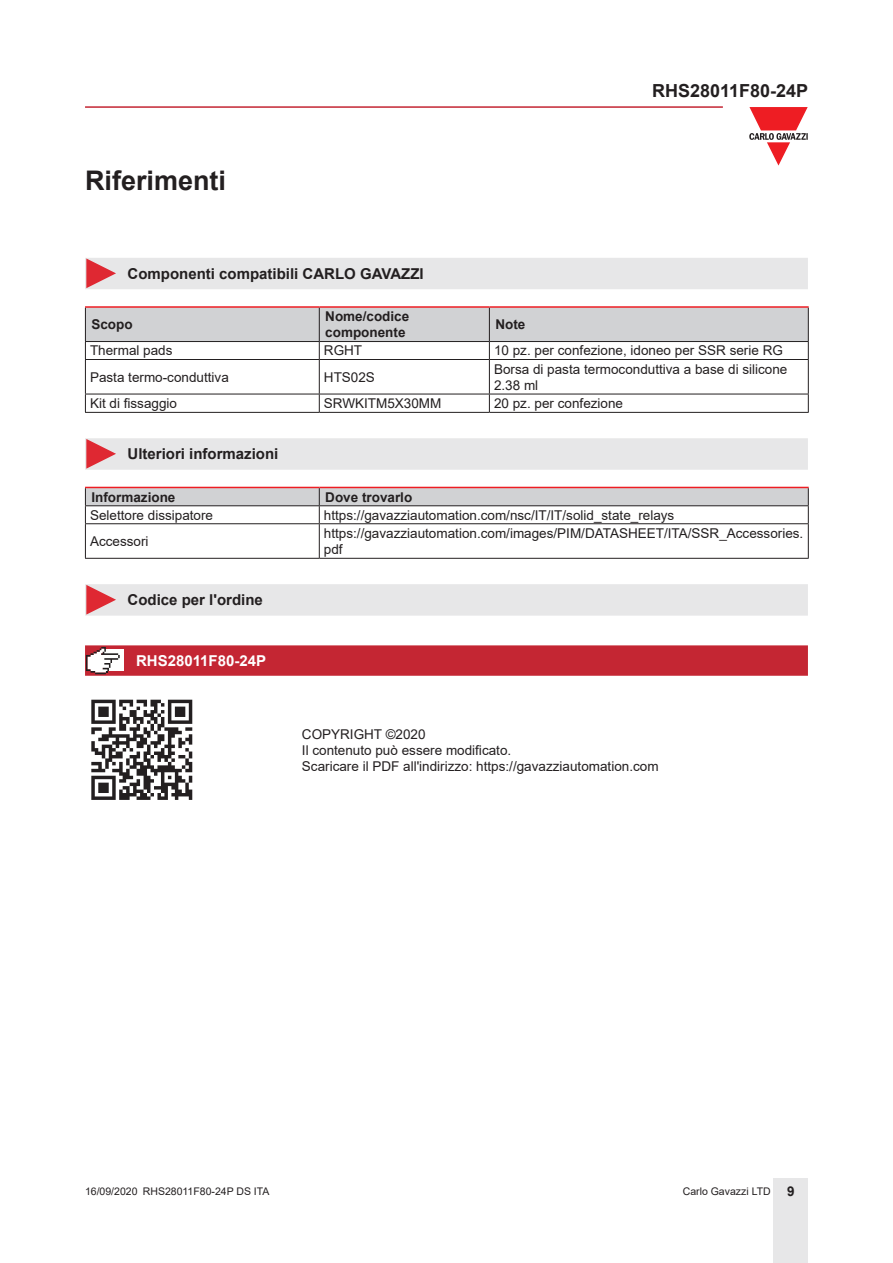
<style>
.page{position:relative;width:893px;height:1263px;background:#fff}
.page>*{position:absolute;margin:0;border:0;box-sizing:border-box;transform-origin:0 0}
.Titolo01{font:700 27px "Arial";color:#231f20}
.t1{font:700 18px "Arial";color:#231f20}
.Titolo03{font:700 15px "Arial";color:#231f20}
.Titolo04{font:700 15px "Arial";color:#fff}
.TestoTabellaSx{font:13.5px/16.2px "Arial";color:#231f20}
.TitoloTabellaSx{font:700 13.5px/16.2px "Arial";color:#231f20}
.t2{font:10.5px "Arial";color:#231f20}
.s1{font-weight:700;font-size:13.5px}
</style>
<div class="page">
<hr style="left:85px;top:106px;width:638px;height:2px;background:#c42633">
<div style="left:774px;top:1178px;width:34px;height:85px;background:#e7e7e8"></div>
<svg style="left:749px;top:107px;width:59px;height:59px"></svg>
<div style="left:85px;top:258px;width:723px;height:31px;background:#e7e7e8"></div>
<hr style="left:85px;top:306px;width:234px;height:2px;background:#ee1d23">
<hr style="left:319px;top:306px;width:170px;height:2px;background:#ee1d23">
<hr style="left:489px;top:306px;width:320px;height:2px;background:#ee1d23">
<svg style="left:85px;top:307px;width:724px;height:52px"></svg>
<hr style="left:85px;top:359px;width:234px;height:1px;background:#231f20">
<hr style="left:85px;top:360px;width:1px;height:34px;background:#231f20">
<hr style="left:319px;top:359px;width:170px;height:1px;background:#231f20">
<hr style="left:319px;top:360px;width:1px;height:34px;background:#231f20">
<hr style="left:489px;top:359px;width:320px;height:1px;background:#231f20">
<hr style="left:489px;top:360px;width:1px;height:34px;background:#231f20">
<hr style="left:808px;top:360px;width:1px;height:34px;background:#231f20">
<hr style="left:85px;top:394px;width:234px;height:1px;background:#231f20">
<svg style="left:85px;top:394px;width:1px;height:18px"></svg>
<hr style="left:319px;top:394px;width:170px;height:1px;background:#231f20">
<svg style="left:319px;top:394px;width:1px;height:18px"></svg>
<hr style="left:489px;top:394px;width:320px;height:1px;background:#231f20">
<svg style="left:489px;top:394px;width:1px;height:18px"></svg>
<svg style="left:808px;top:394px;width:1px;height:18px"></svg>
<hr style="left:85px;top:412px;width:234px;height:1px;background:#231f20">
<hr style="left:319px;top:412px;width:170px;height:1px;background:#231f20">
<hr style="left:489px;top:412px;width:320px;height:1px;background:#231f20">
<div style="left:85px;top:438px;width:723px;height:32px;background:#e7e7e8"></div>
<svg style="left:85px;top:487px;width:724px;height:36px"></svg>
<hr style="left:85px;top:523px;width:234px;height:1px;background:#231f20">
<hr style="left:85px;top:524px;width:1px;height:34px;background:#231f20">
<hr style="left:319px;top:523px;width:490px;height:1px;background:#231f20">
<hr style="left:319px;top:524px;width:1px;height:34px;background:#231f20">
<hr style="left:808px;top:524px;width:1px;height:34px;background:#231f20">
<hr style="left:85px;top:558px;width:234px;height:1px;background:#231f20">
<hr style="left:319px;top:558px;width:490px;height:1px;background:#231f20">
<div style="left:85px;top:584px;width:723px;height:32px;background:#e7e7e8"></div>
<svg style="left:85px;top:645px;width:723px;height:31px;background:#c5303c"></svg>
<img style="left:91px;top:699px;width:102px;height:101px">
<p class="Titolo01" style="left:85px;top:161px;width:143px">Riferimenti</p>
<h2 class="t1" style="left:652px;top:78px;width:158px">RHS28011F80-24P</h2>
<p class="Titolo03" style="left:128px;top:263px;width:298px">Componenti compatibili CARLO GAVAZZI</p>
<p class="TitoloTabellaSx" style="left:91px;top:316px;width:43px">Scopo</p>
<p class="TitoloTabellaSx" style="left:325px;top:308px;width:86px">Nome/codice componente</p>
<p class="TitoloTabellaSx" style="left:495px;top:316px;width:31px">Note</p>
<p class="TestoTabellaSx" style="left:90px;top:342px;width:84px">Thermal pads</p>
<p class="TestoTabellaSx" style="left:324px;top:342px;width:40px">RGHT</p>
<p class="TestoTabellaSx" style="left:494px;top:342px;width:290px">10 pz. per confezione, idoneo per SSR serie RG</p>
<p class="TestoTabellaSx" style="left:90px;top:369px;width:140px">Pasta termo-conduttiva</p>
<p class="TestoTabellaSx" style="left:324px;top:369px;width:53px">HTS02S</p>
<p class="TestoTabellaSx" style="left:494px;top:361px;width:295px">Borsa di pasta termoconduttiva a base di silicone</p>
<p class="TestoTabellaSx" style="left:494px;top:377px;width:46px">2.38 ml</p>
<p class="TestoTabellaSx" style="left:90px;top:395px;width:89px">Kit di fissaggio</p>
<p class="TestoTabellaSx" style="left:324px;top:395px;width:119px">SRWKITM5X30MM</p>
<p class="TestoTabellaSx" style="left:494px;top:395px;width:131px">20 pz. per confezione</p>
<p class="Titolo03" style="left:128px;top:444px;width:152px">Ulteriori informazioni</p>
<p class="TitoloTabellaSx" style="left:91px;top:489px;width:86px">Informazione</p>
<p class="TitoloTabellaSx" style="left:325px;top:489px;width:89px">Dove trovarlo</p>
<p class="TestoTabellaSx" style="left:90px;top:507px;width:125px">Selettore dissipatore</p>
<p class="TestoTabellaSx" style="left:324px;top:507px;width:352px">https://gavazziautomation.com/nsc/IT/IT/solid_state_relays</p>
<p class="TestoTabellaSx" style="left:90px;top:533px;width:60px">Accessori</p>
<p class="TestoTabellaSx" style="left:324px;top:525px;width:481px">https://gavazziautomation.com/images/PIM/DATASHEET/ITA/SSR_Accessories. pdf</p>
<p class="Titolo03" style="left:128px;top:589px;width:137px">Codice per l'ordine</p>
<p class="Titolo04" style="left:136px;top:650px;width:132px">RHS28011F80-24P</p>
<p class="TestoTabellaSx" style="left:302px;top:726px;width:125px">COPYRIGHT ©2020</p>
<p class="TestoTabellaSx" style="left:302px;top:742px;width:211px">Il contenuto può essere modificato.</p>
<p class="TestoTabellaSx" style="left:302px;top:758px;width:358px">Scaricare il PDF all'indirizzo: https://gavazziautomation.com</p>
<p class="t2" style="left:85px;top:1183px;width:186px">16/09/2020 RHS28011F80-24P DS ITA</p>
<p class="t2" style="left:683px;top:1183px;width:113px">Carlo Gavazzi LTD <span class="s1">9</span></p>
</div>
